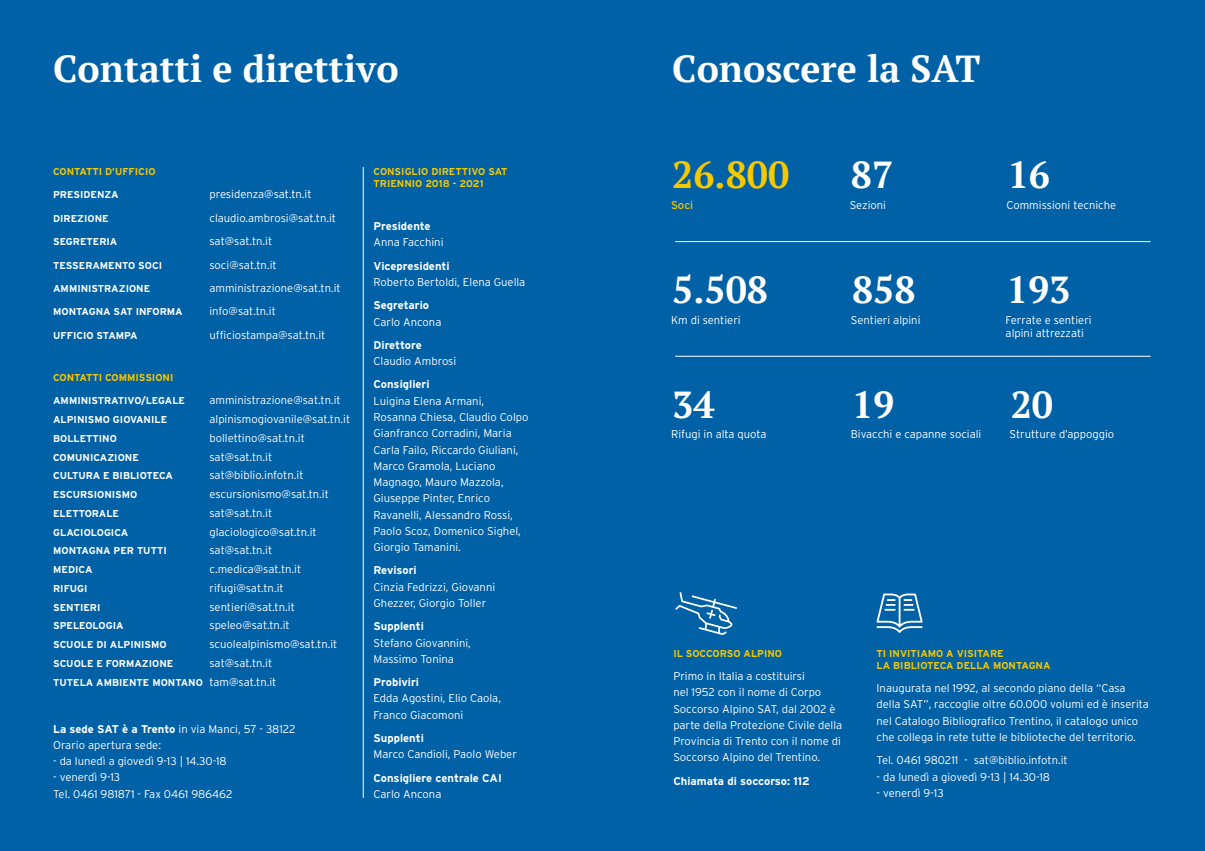
<style>
.page{position:relative;width:1205px;height:851px;background:#fff}
.page>*{position:absolute;margin:0;border:0;box-sizing:border-box;transform-origin:0 0}
.t1{font:700 37.5px "PT Serif";color:#fff}
.t2{font:700 37.5px "PT Serif";color:#f5c800}
.t3{font:300 11.25px/16.2px "Interstate";color:#fff}
.t4{font:700 11.25px "Interstate";color:#fff}
.t5{font:11.25px "Interstate";color:#f5c800}
.t6{font:700 10px "Interstate";color:#fff}
.t7{font:700 10px/12px "Interstate";color:#f5c800}
.s1{font-weight:300;font-size:11.25px}
.s2{font-weight:700}
</style>
<div class="page">
<div style="left:0;top:0;width:1205px;height:850px;background:#0061a7"></div>
<hr style="left:363px;top:167px;width:1px;height:630px;background:#fff">
<hr style="left:675px;top:241px;width:475px;height:1px;background:#fff">
<hr style="left:675px;top:356px;width:475px;height:1px;background:#fff">
<svg style="left:876px;top:593px;width:46px;height:39px"></svg>
<svg style="left:675px;top:592px;width:62px;height:43px"></svg>
<h1 class="t1" style="left:53px;top:44px;width:347px">Contatti e direttivo</h1>
<h1 class="t1" style="left:672px;top:44px;width:310px">Conoscere la SAT</h1>
<p class="t7" style="left:53px;top:165px;width:104px">CONTATTI D’UFFICIO</p>
<p class="t6" style="left:53px;top:189px;width:67px">PRESIDENZA</p>
<p class="t3" style="left:209px;top:186px;width:104px">presidenza@sat.tn.it</p>
<p class="t6" style="left:53px;top:213px;width:57px">DIREZIONE</p>
<p class="t3" style="left:209px;top:209px;width:128px">claudio.ambrosi@sat.tn.it</p>
<p class="t6" style="left:53px;top:236px;width:66px">SEGRETERIA</p>
<p class="t3" style="left:209px;top:233px;width:64px">sat@sat.tn.it</p>
<p class="t6" style="left:53px;top:259px;width:110px">TESSERAMENTO SOCI</p>
<p class="t3" style="left:209px;top:256px;width:69px">soci@sat.tn.it</p>
<p class="t6" style="left:53px;top:283px;width:99px">AMMINISTRAZIONE</p>
<p class="t3" style="left:209px;top:279px;width:133px">amministrazione@sat.tn.it</p>
<p class="t6" style="left:53px;top:306px;width:131px">MONTAGNA SAT INFORMA</p>
<p class="t3" style="left:209px;top:303px;width:68px">info@sat.tn.it</p>
<p class="t6" style="left:53px;top:329px;width:86px">UFFICIO STAMPA</p>
<p class="t3" style="left:209px;top:326px;width:118px">ufficiostampa@sat.tn.it</p>
<p class="t7" style="left:53px;top:371px;width:122px">CONTATTI COMMISSIONI</p>
<p class="t6" style="left:53px;top:395px;width:133px">AMMINISTRATIVO/LEGALE</p>
<p class="t3" style="left:209px;top:392px;width:133px">amministrazione@sat.tn.it</p>
<p class="t6" style="left:53px;top:414px;width:116px">ALPINISMO GIOVANILE</p>
<p class="t3" style="left:209px;top:411px;width:142px">alpinismogiovanile@sat.tn.it</p>
<p class="t6" style="left:53px;top:432px;width:65px">BOLLETTINO</p>
<p class="t3" style="left:209px;top:429px;width:97px">bollettino@sat.tn.it</p>
<p class="t6" style="left:53px;top:451px;width:87px">COMUNICAZIONE</p>
<p class="t3" style="left:209px;top:448px;width:64px">sat@sat.tn.it</p>
<p class="t6" style="left:53px;top:470px;width:121px">CULTURA E BIBLIOTECA</p>
<p class="t3" style="left:209px;top:467px;width:96px">sat@biblio.infotn.it</p>
<p class="t6" style="left:53px;top:489px;width:86px">ESCURSIONISMO</p>
<p class="t3" style="left:209px;top:486px;width:121px">escursionismo@sat.tn.it</p>
<p class="t6" style="left:53px;top:507px;width:67px">ELETTORALE</p>
<p class="t3" style="left:209px;top:504px;width:64px">sat@sat.tn.it</p>
<p class="t6" style="left:53px;top:526px;width:77px">GLACIOLOGICA</p>
<p class="t3" style="left:209px;top:523px;width:109px">glaciologico@sat.tn.it</p>
<p class="t6" style="left:53px;top:545px;width:115px">MONTAGNA PER TUTTI</p>
<p class="t3" style="left:209px;top:542px;width:64px">sat@sat.tn.it</p>
<p class="t6" style="left:53px;top:564px;width:41px">MEDICA</p>
<p class="t3" style="left:209px;top:560px;width:93px">c.medica@sat.tn.it</p>
<p class="t6" style="left:53px;top:582px;width:36px">RIFUGI</p>
<p class="t3" style="left:209px;top:579px;width:76px">rifugi@sat.tn.it</p>
<p class="t6" style="left:53px;top:601px;width:49px">SENTIERI</p>
<p class="t3" style="left:209px;top:598px;width:87px">sentieri@sat.tn.it</p>
<p class="t6" style="left:53px;top:620px;width:72px">SPELEOLOGIA</p>
<p class="t3" style="left:209px;top:617px;width:82px">speleo@sat.tn.it</p>
<p class="t6" style="left:53px;top:638px;width:115px">SCUOLE DI ALPINISMO</p>
<p class="t3" style="left:209px;top:635px;width:129px">scuolealpinismo@sat.tn.it</p>
<p class="t6" style="left:53px;top:657px;width:122px">SCUOLE E FORMAZIONE</p>
<p class="t3" style="left:209px;top:654px;width:64px">sat@sat.tn.it</p>
<p class="t6" style="left:53px;top:676px;width:225px">TUTELA AMBIENTE MONTANO <span class="s1">tam@sat.tn.it</span></p>
<p class="t3" style="left:53px;top:720px;width:244px"><span class="s2">La sede SAT è a Trento</span> in via Manci, 57 - 38122<br>Orario apertura sede:</p>
<p class="t3" style="left:53px;top:752px;width:175px">- da lunedì a giovedì 9-13 | 14.30-18</p>
<p class="t3" style="left:53px;top:769px;width:181px">- venerdì 9-13<br>Tel. 0461 981871 - Fax 0461 986462</p>
<p class="t7" style="left:373px;top:165px;width:136px">CONSIGLIO DIRETTIVO SAT<br>TRIENNIO 2018 - 2021</p>
<p class="t4" style="left:373px;top:220px;width:59px">Presidente</p>
<p class="t3" style="left:373px;top:234px;width:71px">Anna Facchini</p>
<p class="t4" style="left:373px;top:259px;width:78px">Vicepresidenti</p>
<p class="t3" style="left:373px;top:274px;width:153px">Roberto Bertoldi, Elena Guella</p>
<p class="t4" style="left:373px;top:299px;width:57px">Segretario</p>
<p class="t3" style="left:373px;top:313px;width:69px">Carlo Ancona</p>
<p class="t4" style="left:373px;top:338px;width:50px">Direttore</p>
<p class="t3" style="left:373px;top:353px;width:84px">Claudio Ambrosi</p>
<p class="t4" style="left:373px;top:378px;width:58px">Consiglieri</p>
<p class="t3" style="left:373px;top:392px;width:156px">Luigina Elena Armani,<br>Rosanna Chiesa, Claudio Colpo<br>Gianfranco Corradini, Maria<br>Carla Failo, Riccardo Giuliani,<br>Marco Gramola, Luciano<br>Magnago, Mauro Mazzola,<br>Giuseppe Pinter, Enrico<br>Ravanelli, Alessandro Rossi,<br>Paolo Scoz, Domenico Sighel,<br>Giorgio Tamanini.</p>
<p class="t4" style="left:373px;top:564px;width:45px">Revisori</p>
<p class="t3" style="left:373px;top:578px;width:123px">Cinzia Fedrizzi, Giovanni<br>Ghezzer, Giorgio Toller</p>
<p class="t4" style="left:373px;top:620px;width:52px">Supplenti</p>
<p class="t3" style="left:373px;top:634px;width:99px">Stefano Giovannini,<br>Massimo Tonina</p>
<p class="t4" style="left:373px;top:675px;width:47px">Probiviri</p>
<p class="t3" style="left:373px;top:690px;width:129px">Edda Agostini, Elio Caola,<br>Franco Giacomoni</p>
<p class="t4" style="left:373px;top:731px;width:52px">Supplenti</p>
<p class="t3" style="left:373px;top:746px;width:145px">Marco Candioli, Paolo Weber</p>
<p class="t4" style="left:373px;top:771px;width:130px">Consigliere centrale CAI</p>
<p class="t3" style="left:373px;top:785px;width:69px">Carlo Ancona</p>
<h1 class="t2" style="left:672px;top:150px;width:119px">26.800</h1>
<p class="t5" style="left:671px;top:199px;width:24px">Soci</p>
<h1 class="t1" style="left:851px;top:150px;width:44px">87</h1>
<h1 class="t1" style="left:1008px;top:150px;width:44px">16</h1>
<p class="t3" style="left:850px;top:197px;width:38px">Sezioni</p>
<p class="t3" style="left:1006px;top:197px;width:111px">Commissioni tecniche</p>
<h1 class="t1" style="left:672px;top:265px;width:97px">5.508</h1>
<h1 class="t1" style="left:852px;top:265px;width:65px">858</h1>
<h1 class="t1" style="left:1007px;top:265px;width:65px">193</h1>
<p class="t3" style="left:671px;top:311px;width:71px">Km di sentieri</p>
<p class="t3" style="left:851px;top:311px;width:71px">Sentieri alpini</p>
<p class="t3" style="left:1005px;top:313px;width:88px;line-height:13.5px">Ferrate e sentieri alpini attrezzati</p>
<h1 class="t1" style="left:672px;top:380px;width:44px">34</h1>
<h1 class="t1" style="left:852px;top:380px;width:44px">19</h1>
<h1 class="t1" style="left:1011px;top:380px;width:44px">20</h1>
<p class="t3" style="left:671px;top:426px;width:97px">Rifugi in alta quota</p>
<p class="t3" style="left:851px;top:426px;width:132px">Bivacchi e capanne sociali</p>
<p class="t3" style="left:1009px;top:426px;width:106px">Strutture d’appoggio</p>
<p class="t7" style="left:673px;top:647px;width:110px">IL SOCCORSO ALPINO</p>
<p class="t3" style="left:673px;top:667px;width:170px">Primo in Italia a costituirsi<br>nel 1952 con il nome di Corpo<br>Soccorso Alpino SAT, dal 2002 è parte della Protezione Civile della<br>Provincia di Trento con il nome di<br>Soccorso Alpino del Trentino.</p>
<p class="t4" style="left:673px;top:774px;width:138px">Chiamata di soccorso: 112</p>
<p class="t7" style="left:876px;top:647px;width:176px">TI INVITIAMO A VISITARE<br>LA BIBLIOTECA DELLA MONTAGNA</p>
<p class="t3" style="left:876px;top:679px;width:274px">Inaugurata nel 1992, al secondo piano della “Casa della SAT”, raccoglie oltre 60.000 volumi ed è inserita nel Catalogo Bibliografico Trentino, il catalogo unico che collega in rete tutte le biblioteche del territorio.</p>
<p class="t3" style="left:876px;top:752px;width:193px">Tel. 0461 980211 - sat@biblio.infotn.it</p>
<p class="t3" style="left:876px;top:768px;width:175px">- da lunedì a giovedì 9-13 | 14.30-18</p>
<p class="t3" style="left:876px;top:784px;width:69px">- venerdì 9-13</p>
</div>
